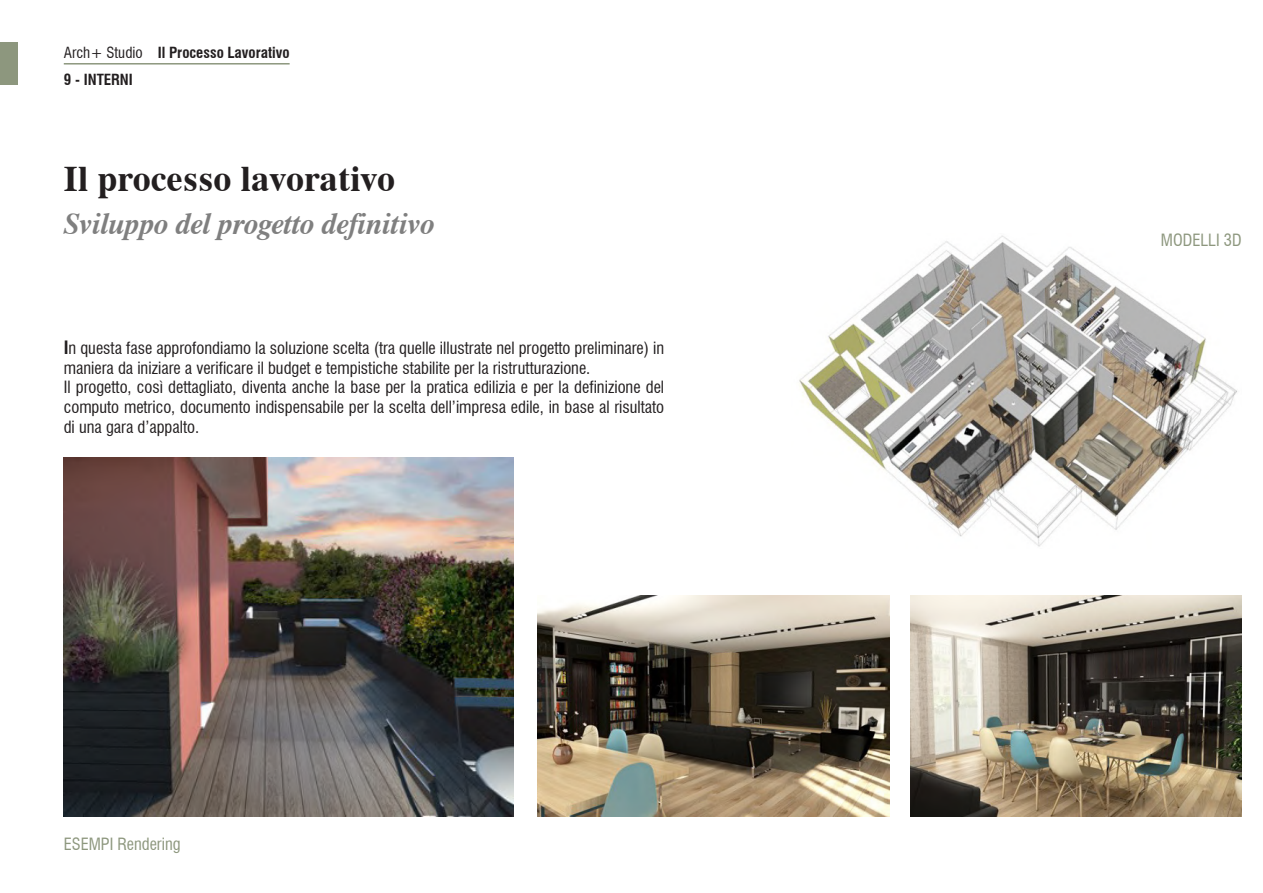
<style>
.page{position:relative;width:1263px;height:893px;background:#fff}
.page>*{position:absolute;margin:0;border:0;box-sizing:border-box;transform-origin:0 0}
.t1{font:700 36px "Dutch 801 BT";color:#231f20}
.t2{font:italic 700 30px "Dutch 801 BT";color:#7f7f7f}
.t3{font:condensed 16.5px/19.8px "Swiss 721 BT";color:#231f20}
.t4{font:condensed 16.5px "Swiss 721 BT";color:#8d977e}
.t5{font:700 condensed 15px/26.5px "Swiss 721 BT";color:#231f20}
.s1{font-weight:400}
.s2{font-weight:700;font-size:18px}
</style>
<div class="page">
<div style="left:0;top:43px;width:17px;height:42px;background:#8d977e"></div>
<hr style="left:64px;top:63px;width:226px;height:2px;background:#8d977e">
<img style="left:64px;top:457px;width:450px;height:360px">
<img style="left:538px;top:596px;width:351px;height:221px">
<img style="left:910px;top:596px;width:332px;height:221px">
<img style="left:799px;top:235px;width:438px;height:312px">
<p class="t5" style="left:64px;top:40px;width:227px"><span class="s1">Arch+ Studio</span> Il Processo Lavorativo<br>9 - INTERNI</p>
<h1 class="t1" style="left:64px;top:157px;width:333px">Il processo lavorativo</h1>
<p class="t2" style="left:64px;top:205px;width:373px">Sviluppo del progetto definitivo</p>
<p class="t3" style="left:64px;top:338px;width:602px"><span class="s2">I</span>n questa fase approfondiamo la soluzione scelta (tra quelle illustrate nel progetto preliminare) in maniera da iniziare a verificare il budget e tempistiche stabilite per la ristrutturazione.</p>
<p class="t3" style="left:64px;top:378px;width:602px;text-align:justify">Il progetto, così dettagliato, diventa anche la base per la pratica edilizia e per la definizione del computo metrico, documento indispensabile per la scelta dell’impresa edile, in base al risultato di una gara d’appalto.</p>
<p class="t4" style="left:64px;top:835px;width:118px">ESEMPI Rendering</p>
<p class="t4" style="left:1161px;top:231px;width:82px">MODELLI 3D</p>
</div>
